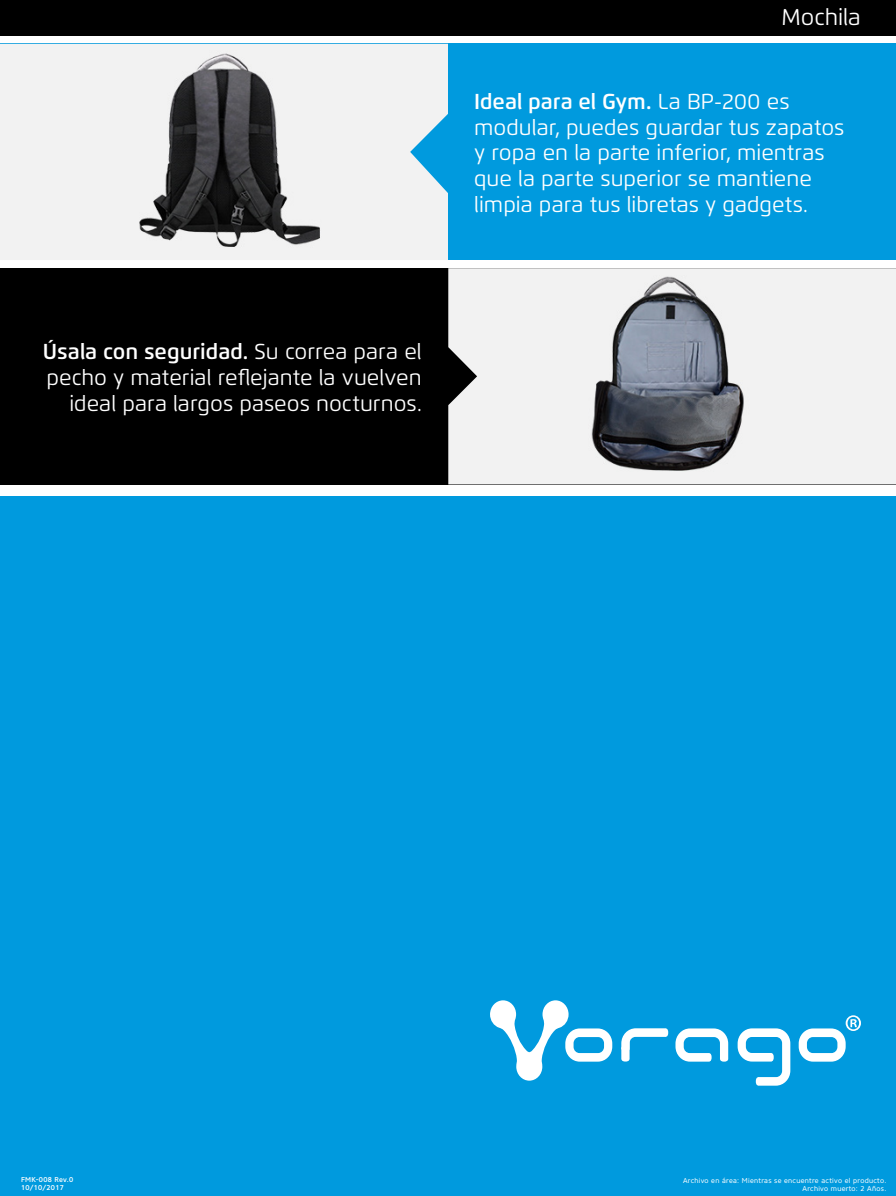
<style>
.page{position:relative;width:896px;height:1196px;background:#fff}
.page>*{position:absolute;margin:0;border:0;box-sizing:border-box;transform-origin:0 0}
.t1{font:22.75px "Flexo";color:#fff}
.t2{font:21.61px/25.9px "Flexo";color:#fff}
.t3{font:7px/7.9px "Core Sans N45";letter-spacing:.04em;color:#fff;text-align:right}
.t4{font:500 7px/7.9px "Core Sans N55";letter-spacing:.04em;color:#fff}
.s1{font-weight:600}
</style>
<div class="page">
<div style="left:0;top:268px;width:895px;height:216px;background:#000"></div>
<div style="left:0;top:44px;width:896px;height:216px;background:#009ade"></div>
<div style="left:0;top:496px;width:896px;height:699px;background:#009ade"></div>
<img style="left:0;top:44px;width:448px;height:216px">
<img style="left:448px;top:268px;width:448px;height:216px">
<div style="left:0;top:0;width:896px;height:35px;background:#000"></div>
<svg style="left:490px;top:1000px;width:122px;height:80px"></svg>
<svg style="left:799px;top:1015px;width:62px;height:46px"></svg>
<svg style="left:675px;top:1028px;width:53px;height:33px"></svg>
<svg style="left:738px;top:1028px;width:52px;height:57px"></svg>
<svg style="left:621px;top:1028px;width:47px;height:33px"></svg>
<p class="t2" style="left:43px;top:338px;width:380px;text-align:right"><span class="s1">Úsala con seguridad.</span> Su correa para el pecho y material reflejante la vuelven ideal para largos paseos nocturnos.</p>
<p class="t1" style="left:782px;top:3px;width:81px">Mochila</p>
<p class="t2" style="left:474px;top:88px;width:372px"><span class="s1">Ideal para el Gym.</span> La BP-200 es modular, puedes guardar tus zapatos y ropa en la parte inferior, mientras que la parte superior se mantiene limpia para tus libretas y gadgets.</p>
<p class="t4" style="left:21px;top:1175px;width:54px">FMK-008 Rev.0<br>10/10/2017</p>
<p class="t3" style="left:683px;top:1176px;width:205px">Archivo en área: Mientras se encuentre activo el producto.<br>Archivo muerto: 2 Años.</p>
</div>
